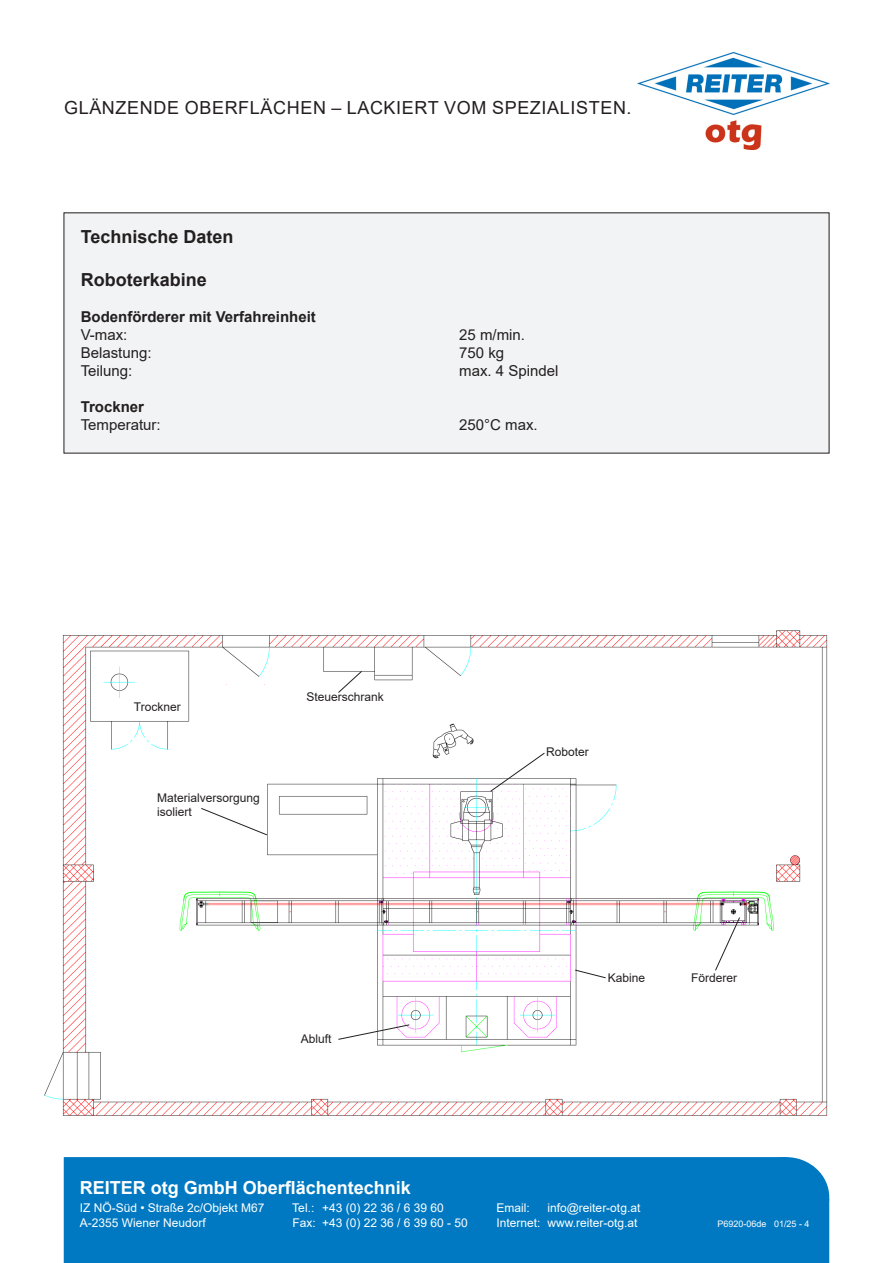
<style>
.page{position:relative;width:893px;height:1263px;background:#fff}
.page>*{position:absolute;margin:0;border:0;box-sizing:border-box;transform-origin:0 0}
.Slogans{font:18px "Arial";letter-spacing:.035em;color:#231f20}
.Adresse_fett{font:700 18px "Arial";color:#fff}
.Überschirft_12_pt{font:700 18px "Arial";color:#231f20}
.Technische_Daten{font:15px "Arial";color:#231f20}
.Technische_Daten-2{font:700 15px "Arial";color:#231f20}
.Adresse{font:12px "Arial";color:#fff}
.Fließtext{font:12px "Arial";color:#231f20}
.Adresse-2{font:9px "Arial";color:#fff}
</style>
<div class="page">
<div style="left:64px;top:1158px;width:721px;height:104px;background:#0079c2"></div>
<div style="left:64px;top:1157px;width:722px;height:106px;border:2px solid #0079c2"></div>
<div style="left:743px;top:1158px;width:85px;height:79px;background:#0079c2;border-radius:50%"></div>
<div style="left:743px;top:1157px;width:86px;height:80px;border:2px solid #0079c2;border-radius:50%"></div>
<div style="left:765px;top:1200px;width:63px;height:63px;background:#0079c2"></div>
<img style="left:637px;top:53px;width:192px;height:96px">
<div style="left:64px;top:213px;width:765px;height:240px;background:#f2f3f4"></div>
<img style="left:44px;top:630px;width:784px;height:486px">
<svg style="left:338px;top:671px;width:24px;height:22px"></svg>
<svg style="left:490px;top:752px;width:55px;height:40px"></svg>
<svg style="left:715px;top:917px;width:25px;height:54px"></svg>
<svg style="left:575px;top:970px;width:31px;height:8px"></svg>
<svg style="left:338px;top:1024px;width:72px;height:16px"></svg>
<svg style="left:201px;top:808px;width:66px;height:27px"></svg>
<p class="Slogans" style="left:64px;top:96px;width:569px">GLÄNZENDE OBERFLÄCHEN – LACKIERT VOM SPEZIALISTEN.</p>
<p class="Überschirft_12_pt" style="left:81px;top:224px;width:154px">Technische Daten</p>
<p class="Überschirft_12_pt" style="left:81px;top:267px;width:128px">Roboterkabine</p>
<p class="Technische_Daten-2" style="left:81px;top:306px;width:237px">Bodenförderer mit Verfahreinheit</p>
<p class="Technische_Daten" style="left:81px;top:324px;width:48px">V-max:</p>
<p class="Technische_Daten" style="left:459px;top:324px;width:67px">25 m/min.</p>
<p class="Technische_Daten" style="left:81px;top:342px;width:72px">Belastung:</p>
<p class="Technische_Daten" style="left:459px;top:342px;width:47px">750 kg</p>
<p class="Technische_Daten" style="left:81px;top:360px;width:53px">Teilung:</p>
<p class="Technische_Daten" style="left:459px;top:360px;width:101px">max. 4 Spindel</p>
<p class="Technische_Daten-2" style="left:81px;top:396px;width:65px">Trockner</p>
<p class="Technische_Daten" style="left:81px;top:414px;width:82px">Temperatur:</p>
<p class="Technische_Daten" style="left:459px;top:414px;width:80px">250°C max.</p>
<p class="Fließtext" style="left:134px;top:698px;width:48px">Trockner</p>
<p class="Fließtext" style="left:157px;top:789px;width:104px">Materialversorgung</p>
<p class="Fließtext" style="left:157px;top:803px;width:36px">isoliert</p>
<p class="Fließtext" style="left:306px;top:689px;width:79px">Steuerschrank</p>
<p class="Fließtext" style="left:301px;top:1030px;width:32px">Abluft</p>
<p class="Fließtext" style="left:546px;top:743px;width:44px">Roboter</p>
<p class="Fließtext" style="left:608px;top:970px;width:39px">Kabine</p>
<p class="Fließtext" style="left:691px;top:969px;width:48px">Förderer</p>
<p class="Adresse_fett" style="left:80px;top:1175px;width:333px">REITER otg GmbH Oberflächentechnik</p>
<p class="Adresse" style="left:80px;top:1200px;width:186px">IZ NÖ-Süd • Straße 2c/Objekt M67</p>
<p class="Adresse" style="left:292px;top:1200px;width:153px">Tel.: +43 (0) 22 36 / 6 39 60</p>
<p class="Adresse" style="left:496px;top:1200px;width:35px">Email:</p>
<p class="Adresse" style="left:547px;top:1200px;width:94px">info@reiter-otg.at</p>
<p class="Adresse" style="left:80px;top:1214px;width:128px">A-2355 Wiener Neudorf</p>
<p class="Adresse" style="left:292px;top:1214px;width:177px">Fax: +43 (0) 22 36 / 6 39 60 - 50</p>
<p class="Adresse" style="left:496px;top:1214px;width:143px">Internet: www.reiter-otg.at</p>
<p class="Adresse-2" style="left:718px;top:1217px;width:94px">P6920-06de 01/25 - 4</p>
</div>
